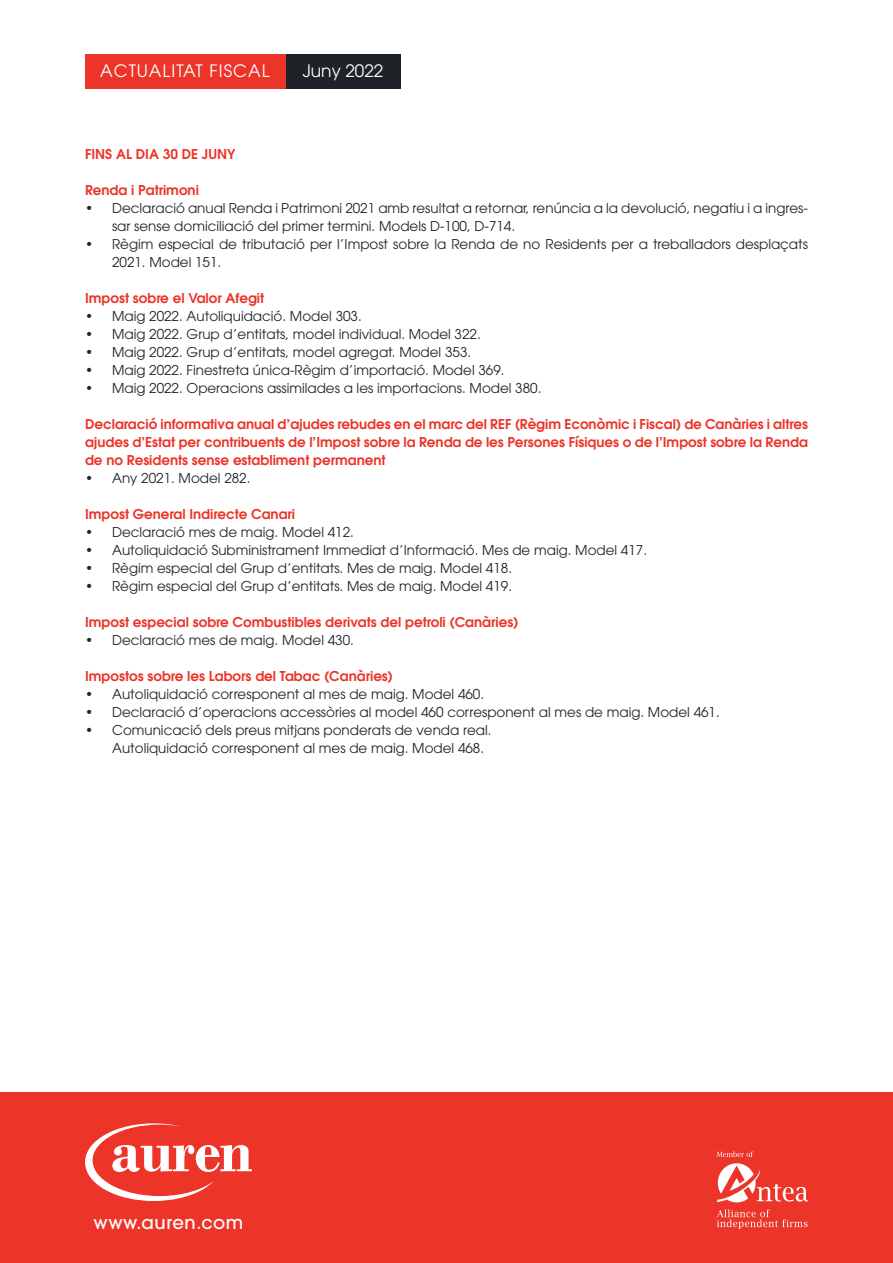
<style>
.page{position:relative;width:893px;height:1263px;background:#fff}
.page>*{position:absolute;margin:0;border:0;box-sizing:border-box;transform-origin:0 0}
.t1{font:500 18px "ITC Avant Garde Pro";letter-spacing:.03em;color:#fff}
.t2{font:17.1px "ITC Avant Garde Pro";letter-spacing:.06em;color:#fff}
.t3{font:17.1px "ITC Avant Garde Pro";color:#fff}
.t4{font:13.5px/18px "ITC Avant Garde Pro";color:#1f2327}
.t5{font:600 13.5px/18px "ITC Avant Garde Pro";color:#ed3429;text-align:justify}
</style>
<div class="page">
<div style="left:85px;top:54px;width:203px;height:35px;background:#ed3429"></div>
<div style="left:286px;top:54px;width:114px;height:35px;background:#1f2327"></div>
<div style="left:0;top:1093px;width:893px;height:170px;background:#ed3429"></div>
<svg style="left:717px;top:1151px;width:36px;height:6px"></svg>
<svg style="left:717px;top:1163px;width:91px;height:39px"></svg>
<svg style="left:717px;top:1209px;width:91px;height:20px"></svg>
<svg style="left:85px;top:1123px;width:167px;height:78px"></svg>
<p class="t2" style="left:100px;top:60px;width:171px">ACTUALITAT FISCAL</p>
<p class="t3" style="left:303px;top:60px;width:82px">Juny 2022</p>
<p class="t5" style="left:85px;top:145px;width:152px">FINS AL DIA 30 DE JUNY</p>
<p class="t5" style="left:85px;top:181px;width:115px">Renda i Patrimoni</p>
<p class="t4" style="left:112px;top:199px;width:697px;text-indent:-27px">• Declaració anual Renda i Patrimoni 2021 amb resultat a retornar, renúncia a la devolució, negatiu i a ingres&shy;sar sense domiciliació del primer termini. Models D-100, D-714.</p>
<p class="t4" style="left:112px;top:235px;width:697px;text-indent:-27px">• Règim especial de tributació per l’Impost sobre la Renda de no Residents per a treballadors desplaçats<br>2021. Model 151.</p>
<p class="t5" style="left:85px;top:289px;width:181px">Impost sobre el Valor Afegit</p>
<p class="t4" style="left:85px;top:307px;width:278px">• Maig 2022. Autoliquidació. Model 303.</p>
<p class="t4" style="left:85px;top:325px;width:397px">• Maig 2022. Grup d’entitats, model individual. Model 322.</p>
<p class="t4" style="left:85px;top:343px;width:388px">• Maig 2022. Grup d’entitats, model agregat. Model 353.</p>
<p class="t4" style="left:85px;top:361px;width:421px">• Maig 2022. Finestreta única-Règim d’importació. Model 369.</p>
<p class="t4" style="left:85px;top:379px;width:458px">• Maig 2022. Operacions assimilades a les importacions. Model 380.</p>
<p class="t5" style="left:85px;top:415px;width:724px">Declaració informativa anual d’ajudes rebudes en el marc del REF (Règim Econòmic i Fiscal) de Canàries i altres ajudes d’Estat per contribuents de l’Impost sobre la Renda de les Persones Físiques o de l’Impost sobre la Renda de no Residents sense establiment permanent</p>
<p class="t4" style="left:85px;top:469px;width:167px">• Any 2021. Model 282.</p>
<p class="t5" style="left:85px;top:505px;width:212px">Impost General Indirecte Canari</p>
<p class="t4" style="left:85px;top:523px;width:270px">• Declaració mes de maig. Model 412.</p>
<p class="t4" style="left:85px;top:541px;width:564px">• Autoliquidació Subministrament Immediat d’Informació. Mes de maig. Model 417.</p>
<p class="t4" style="left:85px;top:559px;width:429px">• Règim especial del Grup d’entitats. Mes de maig. Model 418.</p>
<p class="t4" style="left:85px;top:577px;width:429px">• Règim especial del Grup d’entitats. Mes de maig. Model 419.</p>
<p class="t5" style="left:85px;top:613px;width:435px">Impost especial sobre Combustibles derivats del petroli (Canàries)</p>
<p class="t4" style="left:85px;top:631px;width:270px">• Declaració mes de maig. Model 430.</p>
<p class="t5" style="left:85px;top:667px;width:309px">Impostos sobre les Labors del Tabac (Canàries)</p>
<p class="t4" style="left:85px;top:685px;width:401px">• Autoliquidació corresponent al mes de maig. Model 460.</p>
<p class="t4" style="left:85px;top:703px;width:636px">• Declaració d’operacions accessòries al model 460 corresponent al mes de maig. Model 461.</p>
<p class="t4" style="left:112px;top:721px;width:381px;text-indent:-27px">• Comunicació dels preus mitjans ponderats de venda real.<br>Autoliquidació corresponent al mes de maig. Model 468.</p>
<h1 class="t1" style="left:94px;top:1211px;width:151px">www.auren.com</h1>
</div>
